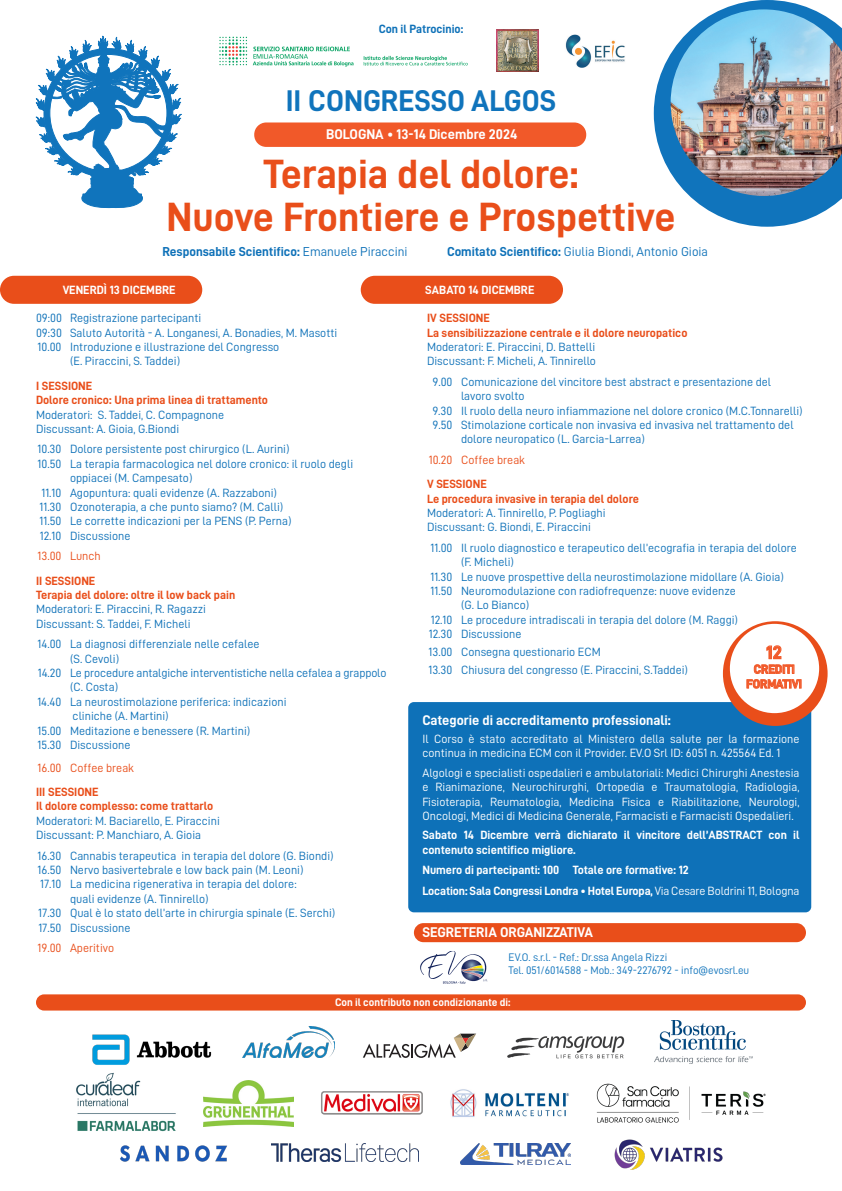
<style>
.page{position:relative;width:842px;height:1191px;background:#fff}
.page>*{position:absolute;margin:0;border:0;box-sizing:border-box;transform-origin:0 0}
.t1{font:41px "D DIN Bold";color:#e94e1a}
.t2{font:30px "D DIN Bold";color:#1074bc}
.t3{font:18.4px "D DIN Bold";color:#f15929}
.t4{font:14.1px "D DIN Bold";color:#fff}
.t5{font:14px "D DIN Bold";color:#fff}
.t6{font:13px "D DIN";color:#0e71b8}
.t7{font:13px "D DIN Bold";color:#0e71b8}
.t8{font:12.3px/14.7px "D DIN Bold";color:#f15929;text-align:center}
.t9{font:12px/14.4px "D DIN";color:#0e71b8}
.t10{font:12px/14.4px "D DIN";color:#fff}
.t11{font:12px "D DIN Bold";color:#e94e1a}
.t12{font:12px/14.4px "D DIN Bold";color:#fff}
.t13{font:12px "D DIN";color:#e94e1a}
.t14{font:12px "D DIN Bold";color:#0e71b8}
.t15{font:11px "D DIN";color:#1074bc}
.t16{font:11px "D DIN Bold";color:#fff}
.s1{font-family:"D DIN"}
.s2{font-family:"D DIN Bold"}
</style>
<div class="page">
<div style="left:0;top:276px;width:202px;height:28px;background:#e94e1a;border-radius:14px"></div>
<div style="left:361px;top:276px;width:202px;height:28px;background:#e94e1a;border-radius:14px"></div>
<svg style="left:35px;top:35px;width:147px;height:173px"></svg>
<svg style="left:654px;top:0;width:188px;height:227px"></svg>
<img style="left:671px;top:9px;width:171px;height:187px">
<img style="left:420px;top:951px;width:68px;height:33px">
<div style="left:414px;top:923px;width:392px;height:19px;background:#e94e1a;border-radius:10px"></div>
<div style="left:254px;top:122px;width:332px;height:25px;background:#f15929;border-radius:12px"></div>
<div style="left:408px;top:702px;width:403px;height:210px;background:#0e71b8;border-radius:6px"></div>
<svg style="left:723px;top:621px;width:105px;height:105px"></svg>
<div style="left:730px;top:624px;width:89px;height:89px;background:#fff;border-radius:50%"></div>
<img style="left:219px;top:36px;width:249px;height:30px">
<img style="left:565px;top:34px;width:60px;height:34px">
<img style="left:497px;top:30px;width:42px;height:41px">
<div style="left:36px;top:994px;width:770px;height:16px;background:#e94e1a;border-radius:8px"></div>
<img style="left:76px;top:1072px;width:100px;height:60px">
<img style="left:450px;top:1089px;width:119px;height:28px">
<img style="left:596px;top:1083px;width:170px;height:40px">
<img style="left:204px;top:1080px;width:89px;height:46px">
<img style="left:321px;top:1091px;width:102px;height:24px">
<img style="left:614px;top:1139px;width:109px;height:30px">
<img style="left:120px;top:1145px;width:107px;height:17px">
<img style="left:461px;top:1143px;width:109px;height:21px">
<img style="left:271px;top:1143px;width:148px;height:18px">
<img style="left:92px;top:1034px;width:120px;height:31px">
<img style="left:507px;top:1036px;width:118px;height:23px">
<img style="left:242px;top:1026px;width:92px;height:31px">
<img style="left:655px;top:1020px;width:97px;height:43px">
<svg style="left:363px;top:1033px;width:113px;height:25px"></svg>
<p class="t14" style="left:379px;top:22px;width:86px">Con il Patrocinio:</p>
<p class="t2" style="left:286px;top:84px;width:272px">II CONGRESSO ALGOS</p>
<p class="t4" style="left:326px;top:127px;width:193px">BOLOGNA • 13-14 Dicembre 2024</p>
<p class="t1" style="left:263px;top:151px;width:317px">Terapia del dolore:</p>
<p class="t1" style="left:166px;top:194px;width:511px">Nuove Frontiere e Prospettive</p>
<p class="t7" style="left:162px;top:244px;width:247px">Responsabile Scientifico: <span class="s1">Emanuele Piraccini</span></p>
<p class="t6" style="left:447px;top:244px;width:262px"><span class="s2">Comitato Scientifico:</span> Giulia Biondi, Antonio Gioia</p>
<p class="t12" style="left:63px;top:282px;width:114px">VENERDÌ 13 DICEMBRE</p>
<p class="t12" style="left:425px;top:282px;width:111px">SABATO 14 DICEMBRE</p>
<p class="t9" style="left:36px;top:310px;width:167px">09:00 Registrazione partecipanti</p>
<p class="t9" style="left:36px;top:325px;width:303px">09:30 Saluto Autorità - A. Longanesi, A. Bonadies, M. Masotti</p>
<p class="t9" style="left:70px;top:339px;width:211px;text-indent:-33px">10.00 Introduzione e illustrazione del Congresso (E. Piraccini, S. Taddei)</p>
<p class="t11" style="left:36px;top:379px;width:58px">I SESSIONE</p>
<p class="t11" style="left:36px;top:393px;width:234px">Dolore cronico: Una prima linea di trattamento</p>
<p class="t9" style="left:36px;top:407px;width:190px">Moderatori: S. Taddei, C. Compagnone</p>
<p class="t9" style="left:36px;top:421px;width:145px">Discussant: A. Gioia, G.Biondi</p>
<p class="t9" style="left:37px;top:442px;width:254px">10.30 Dolore persistente post chirurgico (L. Aurini)</p>
<p class="t9" style="left:70px;top:456px;width:285px;text-indent:-32px">10.50 La terapia farmacologica nel dolore cronico: il ruolo degli oppiacei (M. Campesato)</p>
<p class="t9" style="left:41px;top:485px;width:237px">11.10 Agopuntura: quali evidenze (A. Razzaboni)</p>
<p class="t9" style="left:39px;top:499px;width:245px">11.30 Ozonoterapia, a che punto siamo? (M. Calli)</p>
<p class="t9" style="left:40px;top:514px;width:254px">11.50 Le corrette indicazioni per la PENS (P. Perna)</p>
<p class="t9" style="left:40px;top:528px;width:92px">12.10 Discussione</p>
<p class="t13" style="left:37px;top:549px;width:65px">13.00 Lunch</p>
<p class="t11" style="left:36px;top:574px;width:61px">II SESSIONE</p>
<p class="t11" style="left:36px;top:588px;width:201px">Terapia del dolore: oltre il low back pain</p>
<p class="t9" style="left:36px;top:602px;width:172px">Moderatori: E. Piraccini, R. Ragazzi</p>
<p class="t9" style="left:36px;top:616px;width:156px">Discussant: S. Taddei, F. Micheli</p>
<p class="t9" style="left:37px;top:636px;width:223px">14.00 La diagnosi differenziale nelle cefalee</p>
<p class="t9" style="left:70px;top:651px;width:51px">(S. Cevoli)</p>
<p class="t9" style="left:70px;top:665px;width:318px;text-indent:-32px">14.20 Le procedure antalgiche interventistiche nella cefalea a grappolo (C. Costa)</p>
<p class="t9" style="left:73px;top:694px;width:215px;text-indent:-35px">14.40 La neurostimolazione periferica: indicazioni cliniche (A. Martini)</p>
<p class="t9" style="left:38px;top:723px;width:214px">15.00 Meditazione e benessere (R. Martini)</p>
<p class="t9" style="left:38px;top:737px;width:94px">15.30 Discussione</p>
<p class="t13" style="left:37px;top:761px;width:98px">16.00 Coffee break</p>
<p class="t11" style="left:36px;top:785px;width:64px">III SESSIONE</p>
<p class="t11" style="left:36px;top:799px;width:179px">Il dolore complesso: come trattarlo</p>
<p class="t9" style="left:36px;top:813px;width:185px">Moderatori: M. Baciarello, E. Piraccini</p>
<p class="t9" style="left:36px;top:827px;width:167px">Discussant: P. Manchiaro, A. Gioia</p>
<p class="t9" style="left:37px;top:848px;width:298px">16.30 Cannabis terapeutica in terapia del dolore (G. Biondi)</p>
<p class="t9" style="left:38px;top:862px;width:267px">16.50 Nervo basivertebrale e low back pain (M. Leoni)</p>
<p class="t9" style="left:70px;top:876px;width:228px;text-indent:-30px">17.10 La medicina rigenerativa in terapia del dolore: quali evidenze (A. Tinnirello)</p>
<p class="t9" style="left:38px;top:905px;width:299px">17.30 Qual è lo stato dell’arte in chirurgia spinale (E. Serchi)</p>
<p class="t9" style="left:38px;top:920px;width:94px">17.50 Discussione</p>
<p class="t13" style="left:37px;top:941px;width:78px">19.00 Aperitivo</p>
<p class="t11" style="left:427px;top:311px;width:64px">IV SESSIONE</p>
<p class="t11" style="left:427px;top:326px;width:262px">La sensibilizzazione centrale e il dolore neuropatico</p>
<p class="t9" style="left:427px;top:339px;width:170px">Moderatori: E. Piraccini, D. Battelli</p>
<p class="t9" style="left:427px;top:354px;width:171px">Discussant: F. Micheli, A. Tinnirello</p>
<p class="t9" style="left:461px;top:374px;width:312px;text-indent:-29px">9.00 Comunicazione del vincitore best abstract e presentazione del lavoro svolto</p>
<p class="t9" style="left:432px;top:403px;width:372px">9.30 Il ruolo della neuro infiammazione nel dolore cronico (M.C.Tonnarelli)</p>
<p class="t9" style="left:461px;top:417px;width:334px;text-indent:-28px">9.50 Stimolazione corticale non invasiva ed invasiva nel trattamento del dolore neuropatico (L. Garcia-Larrea)</p>
<p class="t13" style="left:429px;top:453px;width:98px">10.20 Coffee break</p>
<p class="t11" style="left:427px;top:477px;width:61px">V SESSIONE</p>
<p class="t11" style="left:427px;top:492px;width:213px">Le procedura invasive in terapia del dolore</p>
<p class="t9" style="left:427px;top:505px;width:180px">Moderatori: A. Tinnirello, P. Pogliaghi</p>
<p class="t9" style="left:427px;top:520px;width:165px">Discussant: G. Biondi, E. Piraccini</p>
<p class="t9" style="left:461px;top:540px;width:337px;text-indent:-31px">11.00 Il ruolo diagnostico e terapeutico dell’ecografia in terapia del dolore (F. Micheli)</p>
<p class="t9" style="left:430px;top:569px;width:355px">11.30 Le nuove prospettive della neurostimolazione midollare (A. Gioia)</p>
<p class="t9" style="left:461px;top:583px;width:276px;text-indent:-30px">11.50 Neuromodulazione con radiofrequenze: nuove evidenze (G. Lo Bianco)</p>
<p class="t9" style="left:431px;top:612px;width:309px">12.10 Le procedure intradiscali in terapia del dolore (M. Raggi)</p>
<p class="t9" style="left:429px;top:626px;width:94px">12.30 Discussione</p>
<p class="t9" style="left:428px;top:644px;width:174px">13.00 Consegna questionario ECM</p>
<p class="t9" style="left:428px;top:662px;width:261px">13.30 Chiusura del congresso (E. Piraccini, S.Taddei)</p>
<h3 class="t3" style="left:766px;top:642px;width:17px">12</h3>
<p class="t8" style="left:746px;top:661px;width:57px">CREDITI<br>FORMATIVI</p>
<p class="t5" style="left:422px;top:712px;width:250px">Categorie di accreditamento professionali:</p>
<p class="t10" style="left:422px;top:731px;width:379px">Il Corso è stato accreditato al Ministero della salute per la formazione continua in medicina ECM con il Provider. EV.O Srl ID: 6051 n. 425564 Ed. 1</p>
<p class="t10" style="left:422px;top:765px;width:379px;text-align:justify">Algologi e specialisti ospedalieri e ambulatoriali: Medici Chirurghi Anestesia e Rianimazione, Neurochirurghi, Ortopedia e Traumatologia, Radiologia, Fisioterapia, Reumatologia, Medicina Fisica e Riabilitazione, Neurologi, Oncologi, Medici di Medicina Generale, Farmacisti e Farmacisti Ospedalieri.</p>
<p class="t12" style="left:422px;top:828px;width:379px">Sabato 14 Dicembre verrà dichiarato il vincitore dell’ABSTRACT con il contenuto scientifico migliore.</p>
<p class="t12" style="left:422px;top:862px;width:268px">Numero di partecipanti: 100 Totale ore formative: 12</p>
<p class="t12" style="left:422px;top:883px;width:378px">Location: Sala Congressi Londra • Hotel Europa, <span class="s1">Via Cesare Boldrini 11, Bologna</span></p>
<p class="t4" style="left:422px;top:924px;width:172px">SEGRETERIA ORGANIZZATIVA</p>
<p class="t15" style="left:509px;top:951px;width:160px">EV.O. s.r.l. - Ref.: Dr.ssa Angela Rizzi</p>
<p class="t15" style="left:509px;top:964px;width:242px">Tel. 051/6014588 - Mob.: 349-2276792 - info@evosrl.eu</p>
<p class="t16" style="left:335px;top:996px;width:177px">Con il contributo non condizionante di:</p>
</div>
